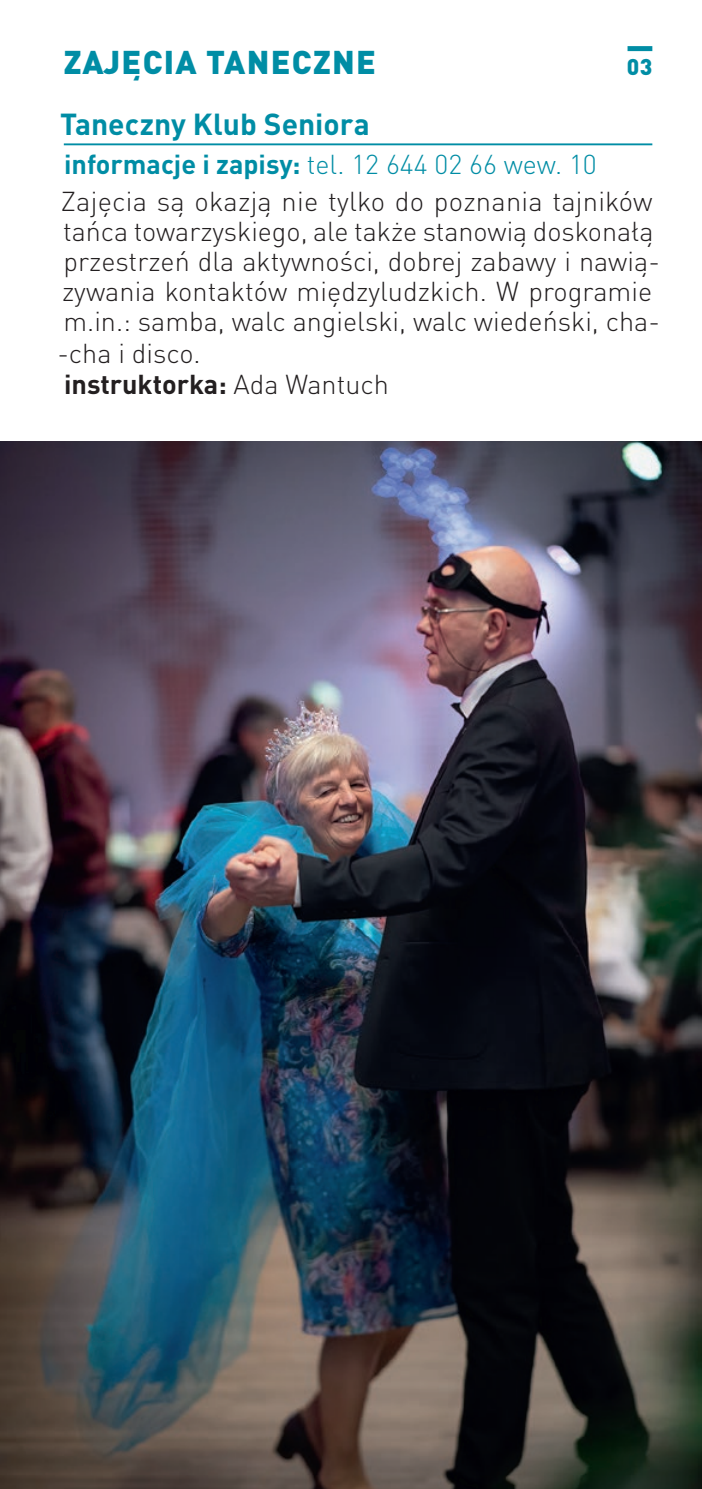
<style>
.page{position:relative;width:702px;height:1489px;background:#fff}
.page>*{position:absolute;margin:0;border:0;box-sizing:border-box;transform-origin:0 0}
.dział_lewa{font:900 32.5px "DIN Pro";letter-spacing:.04em;color:#008da5}
.tytul{font:700 30px "DIN Pro";color:#008da5}
.opis{font:300 27px/30.5px "DIN Pro";color:#231f20}
.informacje_zapisy{font:300 27px "DIN Pro";color:#008da5}
.instruktor{font:700 27px "DIN Pro";color:#231f20}
.t1{font:900 22.5px "DIN Pro";color:#008da5}
.s1{font-weight:700}
.s2{font-weight:300}
</style>
<div class="page">
<div style="left:627px;top:46px;width:25px;height:5px;background:#008da5"></div>
<hr style="left:64px;top:143px;width:588px;height:2px;background:#008da5">
<img style="left:0;top:441px;width:702px;height:1047px">
<p class="dział_lewa" style="left:64px;top:35px;width:313px">ZAJĘCIA TANECZNE</p>
<p class="t1" style="left:627px;top:47px;width:27px">03</p>
<p class="tytul" style="left:60px;top:99px;width:311px">Taneczny Klub Seniora</p>
<p class="informacje_zapisy" style="left:64px;top:143px;width:534px"><span class="s1">informacje i zapisy:</span> tel. 12 644 02 66 wew. 10</p>
<p class="opis" style="left:57px;top:183px;width:604px">Zajęcia są okazją nie tylko do poznania tajników tańca towarzyskiego, ale także stanowią doskonałą przestrzeń dla aktywności, dobrej zabawy i nawią&shy;zywania kontaktów międzyludzkich. W programie m.in.: samba, walc angielski, walc wiedeński, cha--cha i disco.</p>
<p class="instruktor" style="left:64px;top:362px;width:326px">instruktorka: <span class="s2">Ada Wantuch</span></p>
</div>
